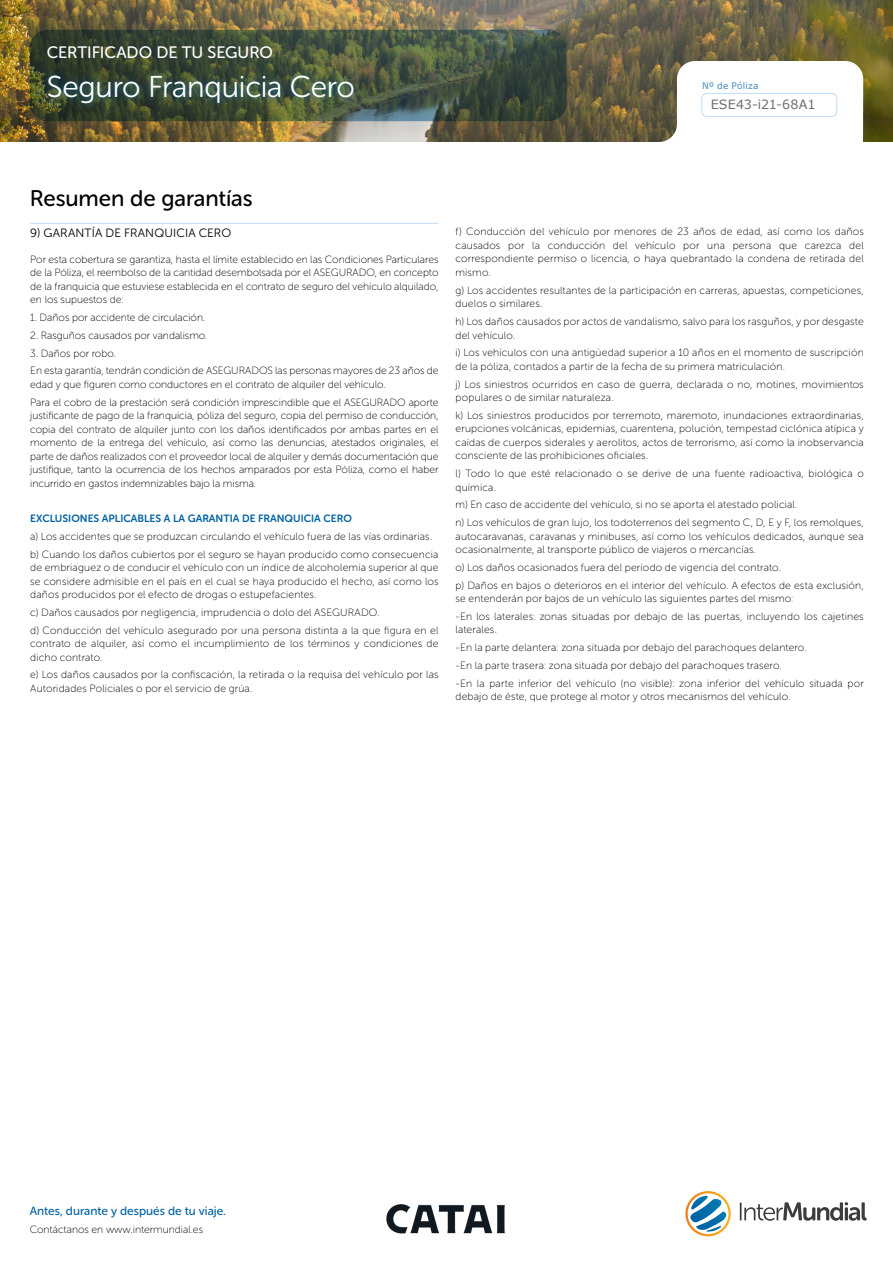
<style>
.page{position:relative;width:893px;height:1263px;background:#fff}
.page>*{position:absolute;margin:0;border:0;box-sizing:border-box;transform-origin:0 0}
.t1{font:30px "Museo Sans Rounded 300";letter-spacing:-.01em;color:#fff}
.t2{font:22.5px "Museo Sans Rounded 500";letter-spacing:-.005em;color:#000}
.t3{font:16.5px "Museo Sans Rounded 500";color:#fff}
.t4{font:12.75px "Verdana";letter-spacing:.01em;color:#706f6f}
.t5{font:12px "Museo Sans Rounded 500";color:#0062a2}
.t6{font:12px "Museo Sans Rounded 300";letter-spacing:.015em;color:#000}
.t7{font:10.5px/13.5px "Museo Sans Rounded 100";letter-spacing:.015em;color:#000}
.t8{font:10.5px "Museo Sans Rounded 700";color:#0062a2}
.t9{font:9px "Verdana";letter-spacing:.02em;color:#4489be}
</style>
<div class="page">
<img style="left:0;top:0;width:893px;height:142px">
<svg style="left:30px;top:61px;width:833px;height:81px"></svg>
<div style="left:702px;top:93px;width:135px;height:24px;border:1px solid #c1ddf5;border-radius:5px"></div>
<svg style="left:30px;top:30px;width:537px;height:91px;background:#414e3c"></svg>
<div style="left:42px;top:68px;width:319px;height:43px;background:#0068ab;opacity:.75"></div>
<svg style="left:685px;top:1191px;width:46px;height:45px"></svg>
<svg style="left:740px;top:1202px;width:127px;height:19px"></svg>
<img style="left:386px;top:1204px;width:119px;height:30px">
<hr style="left:30px;top:223px;width:408px;height:1px;background:#c1ddf5">
<h3 class="t3" style="left:47px;top:44px;width:228px">CERTIFICADO DE TU SEGURO</h3>
<h1 class="t1" style="left:47px;top:71px;width:310px">Seguro Franquicia Cero</h1>
<p class="t9" style="left:702px;top:79px;width:58px">Nº de Póliza</p>
<p class="t4" style="left:711px;top:95px;width:106px">ESE43-i21-68A1</p>
<h2 class="t2" style="left:30px;top:186px;width:224px">Resumen de garantías</h2>
<p class="t6" style="left:30px;top:226px;width:202px">9) GARANTÍA DE FRANQUICIA CERO</p>
<p class="t7" style="left:30px;top:253px;width:410px;text-align:justify">Por esta cobertura se garantiza, hasta el límite establecido en las Condiciones Particulares de la Póliza, el reembolso de la cantidad desembolsada por el ASEGURADO, en concepto de la franquicia que estuviese establecida en el contrato de seguro del vehículo alquilado, en los supuestos de:</p>
<p class="t7" style="left:30px;top:311px;width:177px">1. Daños por accidente de circulación.</p>
<p class="t7" style="left:30px;top:329px;width:179px">2. Rasguños causados por vandalismo.</p>
<p class="t7" style="left:30px;top:344px;width:410px;line-height:17.7px">3. Daños por robo.<br>En esta garantía, tendrán condición de ASEGURADOS las personas mayores de 23 años de</p>
<p class="t7" style="left:30px;top:375px;width:410px;line-height:17.7px">edad y que figuren como conductores en el contrato de alquiler del vehículo.<br>Para el cobro de la prestación será condición imprescindible que el ASEGURADO aporte</p>
<p class="t7" style="left:30px;top:409px;width:410px;text-align:justify">justificante de pago de la franquicia, póliza del seguro, copia del permiso de conducción, copia del contrato de alquiler junto con los daños identificados por ambas partes en el momento de la entrega del vehículo, así como las denuncias, atestados originales, el parte de daños realizados con el proveedor local de alquiler y demás documentación que justifique, tanto la ocurrencia de los hechos amparados por esta Póliza, como el haber incurrido en gastos indemnizables bajo la misma.</p>
<p class="t8" style="left:30px;top:513px;width:323px">EXCLUSIONES APLICABLES A LA GARANTIA DE FRANQUICIA CERO</p>
<p class="t7" style="left:30px;top:527px;width:410px;line-height:17.7px">a) Los accidentes que se produzcan circulando el vehículo fuera de las vías ordinarias. b) Cuando los daños cubiertos por el seguro se hayan producido como consecuencia</p>
<p class="t7" style="left:30px;top:561px;width:410px;text-align:justify">de embriaguez o de conducir el vehículo con un índice de alcoholemia superior al que se considere admisible en el país en el cual se haya producido el hecho, así como los daños producidos por el efecto de drogas o estupefacientes.</p>
<p class="t7" style="left:30px;top:603px;width:410px;line-height:17.7px">c) Daños causados por negligencia, imprudencia o dolo del ASEGURADO.<br>d) Conducción del vehículo asegurado por una persona distinta a la que figura en el</p>
<p class="t7" style="left:30px;top:637px;width:410px">contrato de alquiler, así como el incumplimiento de los términos y condiciones de dicho contrato.</p>
<p class="t7" style="left:30px;top:668px;width:410px">e) Los daños causados por la confiscación, la retirada o la requisa del vehículo por las<br>Autoridades Policiales o por el servicio de grúa.</p>
<p class="t7" style="left:455px;top:225px;width:410px;text-align:justify">f) Conducción del vehículo por menores de 23 años de edad, así como los daños causados por la conducción del vehículo por una persona que carezca del correspondiente permiso o licencia, o haya quebrantado la condena de retirada del mismo.</p>
<p class="t7" style="left:455px;top:283px;width:410px">g) Los accidentes resultantes de la participación en carreras, apuestas, competiciones, duelos o similares.</p>
<p class="t7" style="left:455px;top:315px;width:410px">h) Los daños causados por actos de vandalismo, salvo para los rasguños, y por desgaste del vehículo.</p>
<p class="t7" style="left:455px;top:346px;width:410px">i) Los vehículos con una antigüedad superior a 10 años en el momento de suscripción de la póliza, contados a partir de la fecha de su primera matriculación.</p>
<p class="t7" style="left:455px;top:377px;width:410px">j) Los siniestros ocurridos en caso de guerra, declarada o no, motines, movimientos populares o de similar naturaleza.</p>
<p class="t7" style="left:455px;top:409px;width:410px;text-align:justify">k) Los siniestros producidos por terremoto, maremoto, inundaciones extraordinarias, erupciones volcánicas, epidemias, cuarentena, polución, tempestad ciclónica atípica y caídas de cuerpos siderales y aerolitos, actos de terrorismo, así como la inobservancia consciente de las prohibiciones oficiales.</p>
<p class="t7" style="left:455px;top:467px;width:410px">l) Todo lo que esté relacionado o se derive de una fuente radioactiva, biológica o química.</p>
<p class="t7" style="left:455px;top:496px;width:410px;line-height:17.7px">m) En caso de accidente del vehículo, si no se aporta el atestado policial.<br>n) Los vehículos de gran lujo, los todoterrenos del segmento C, D, E y F, los remolques,</p>
<p class="t7" style="left:455px;top:529px;width:410px">autocaravanas, caravanas y minibuses, así como los vehículos dedicados, aunque sea ocasionalmente, al transporte público de viajeros o mercancías.</p>
<p class="t7" style="left:455px;top:558px;width:410px;line-height:17.7px">o) Los daños ocasionados fuera del período de vigencia del contrato.<br>p) Daños en bajos o deterioros en el interior del vehículo. A efectos de esta exclusión,</p>
<p class="t7" style="left:455px;top:590px;width:410px;line-height:17.7px">se entenderán por bajos de un vehículo las siguientes partes del mismo:<br>-En los laterales: zonas situadas por debajo de las puertas, incluyendo los cajetines</p>
<p class="t7" style="left:455px;top:621px;width:410px;line-height:17.7px">laterales.<br>-En la parte delantera: zona situada por debajo del parachoques delantero.<br>-En la parte trasera: zona situada por debajo del parachoques trasero.<br>-En la parte inferior del vehículo (no visible): zona inferior del vehículo situada por</p>
<p class="t7" style="left:455px;top:690px;width:337px">debajo de éste, que protege al motor y otros mecanismos del vehículo.</p>
<p class="t5" style="left:30px;top:1204px;width:198px">Antes, durante y después de tu viaje.</p>
<p class="t7" style="left:30px;top:1223px;width:175px">Contáctanos en www.intermundial.es</p>
</div>
